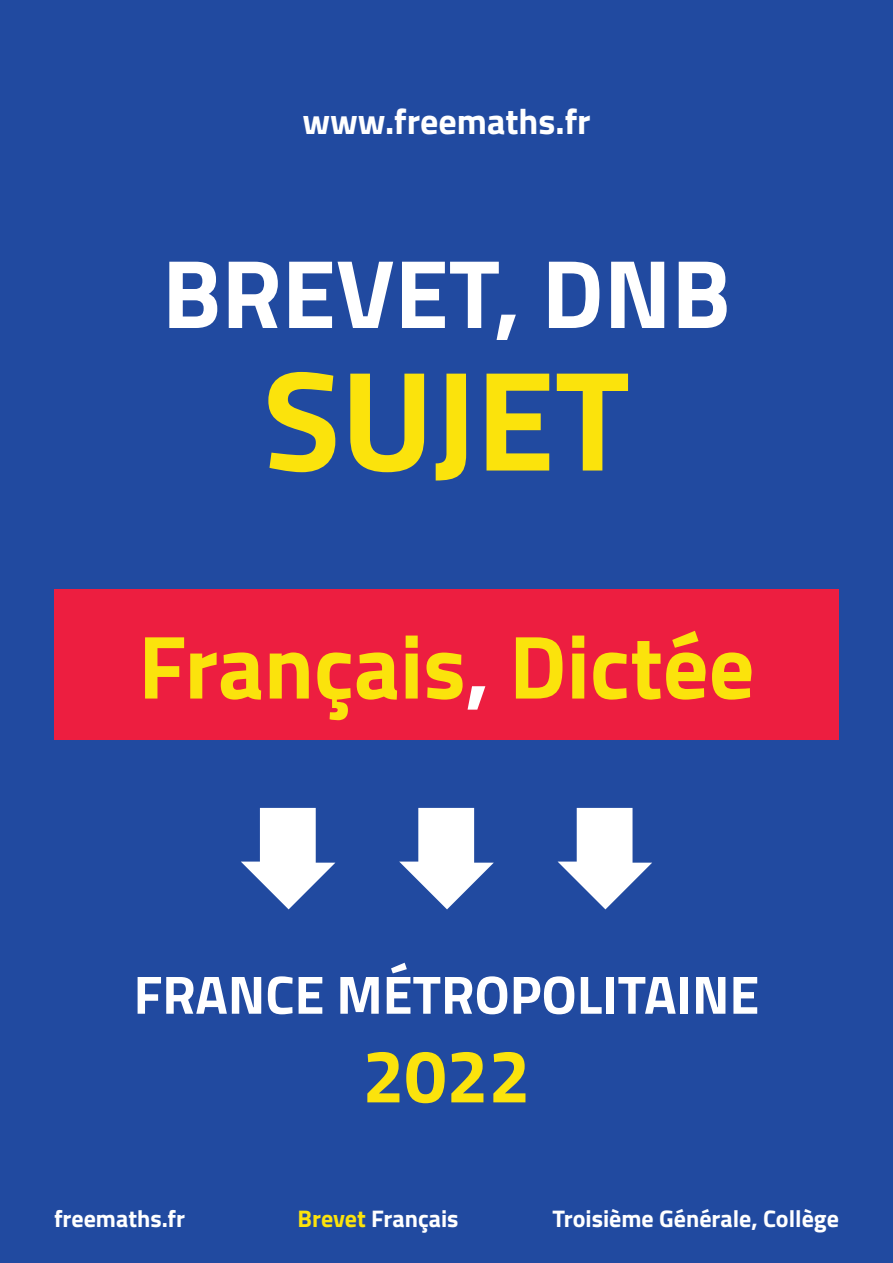
<style>
.page{position:relative;width:893px;height:1263px;background:#214aa0}
.page>*{position:absolute;margin:0;border:0;box-sizing:border-box;transform-origin:0 0}
.t1{font:700 142.5px "Titillium";color:#fbe30c}
.t2{font:700 97.5px "Titillium";color:#fff}
.t3{font:700 90px "Titillium";color:#fbe30c}
.t4{font:700 75px "Titillium";color:#fbe30c}
.t5{font:700 54px "Titillium";color:#fff}
.t6{font:700 36px "Titillium";color:#fff}
.t7{font:700 24px "Titillium";color:#fff}
.s1{color:#fff}
.s2{color:#fbe30c}
</style>
<div class="page">
<svg style="left:241px;top:808px;width:94px;height:101px"></svg>
<svg style="left:399px;top:808px;width:95px;height:101px"></svg>
<svg style="left:558px;top:808px;width:94px;height:101px"></svg>
<div style="left:54px;top:589px;width:785px;height:151px;background:#ed1e40"></div>
<h3 class="t6" style="left:302px;top:94px;width:290px">www.freemaths.fr</h3>
<h2 class="t2" style="left:162px;top:219px;width:570px">BREVET, DNB</h2>
<h1 class="t1" style="left:263px;top:312px;width:368px">SUJET</h1>
<h3 class="t3" style="left:138px;top:598px;width:618px">Français<span class="s1">,</span> Dictée</h3>
<p class="t5" style="left:134px;top:953px;width:627px">FRANCE MÉTROPOLITAINE</p>
<h3 class="t4" style="left:362px;top:1019px;width:169px">2022</h3>
<p class="t7" style="left:54px;top:1200px;width:133px">freemaths.fr</p>
<p class="t7" style="left:298px;top:1200px;width:162px"><span class="s2">Brevet</span> Français</p>
<p class="t7" style="left:552px;top:1200px;width:288px">Troisième Générale, Collège</p>
</div>
